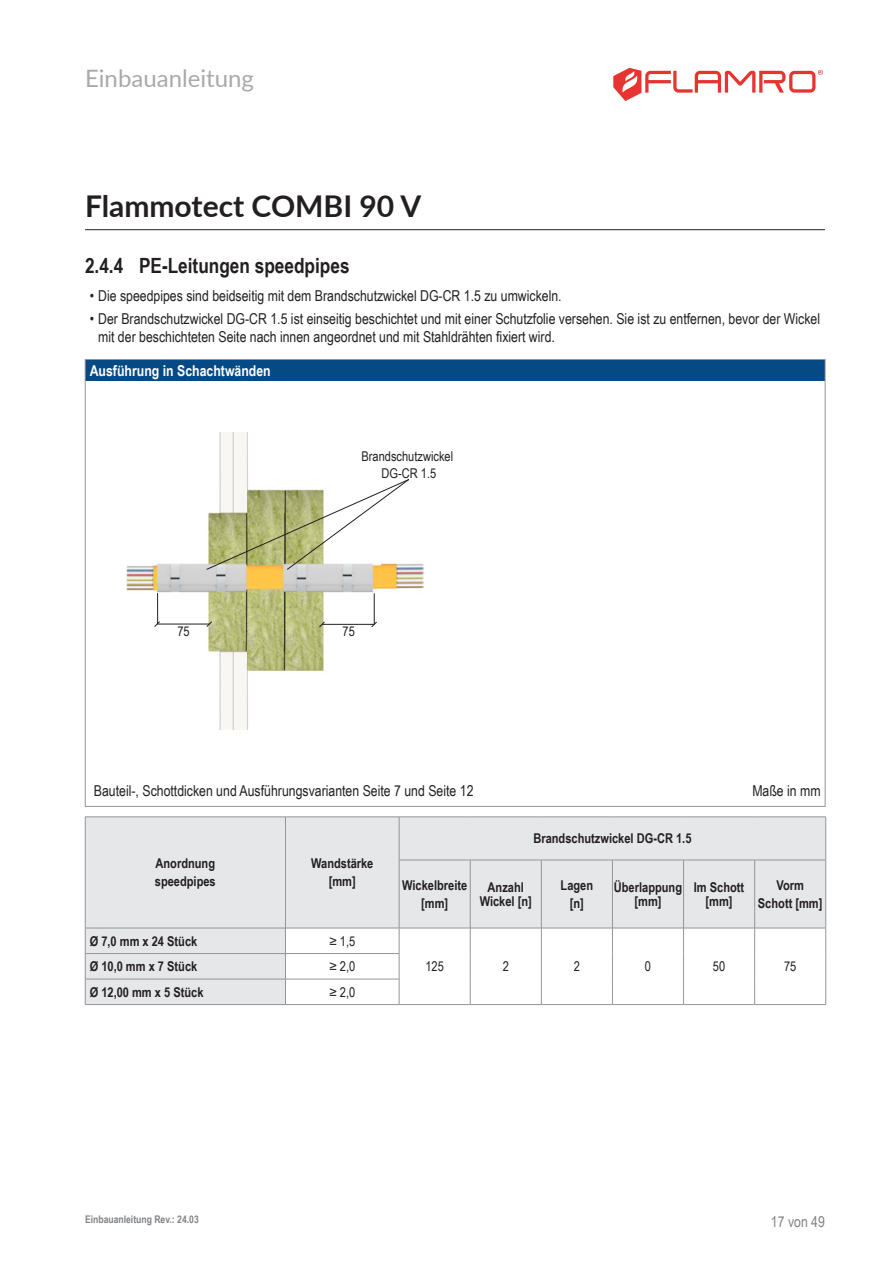
<style>
.page{position:relative;width:893px;height:1263px;background:#fff}
.page>*{position:absolute;margin:0;border:0;box-sizing:border-box;transform-origin:0 0}
.t1{font:700 30px "Lato";color:#231f20}
.t2{font:24px "Lato";color:#a8a9ad}
.t3{font:700 21px "Arial Narrow";color:#231f20}
.Fließtext_Einzug_L1{font:15px/18px "Arial Narrow";color:#231f20}
.Zwischenüberschrift_weiß{font:700 15px "Arial Narrow";color:#fff}
.Fließtext_rechtsbündig{font:15px "Arial Narrow";color:#231f20}
.t4{font:15px "Arial Narrow";color:#808285}
.Tabelle_Kopf_mitte{font:700 13.5px/13.5px "Arial Narrow";color:#231f20;text-align:center}
.Tabellentext_mittig{font:13.5px/16.2px "Arial Narrow";color:#231f20;text-align:center}
.Tabelle_Kopf_links{font:700 13.5px "Arial Narrow";color:#231f20}
.t5{font:700 10.5px "Arial Narrow";color:#808285}
</style>
<div class="page">
<svg style="left:86px;top:817px;width:739px;height:187px;fill:#e6e7e9"></svg>
<hr style="left:285px;top:817px;width:1px;height:43px;background:#939598">
<hr style="left:399px;top:817px;width:1px;height:43px;background:#939598">
<hr style="left:825px;top:817px;width:1px;height:43px;background:#939598">
<hr style="left:285px;top:860px;width:1px;height:68px;background:#939598">
<hr style="left:399px;top:860px;width:1px;height:68px;background:#939598">
<hr style="left:470px;top:860px;width:1px;height:68px;background:#939598">
<hr style="left:541px;top:860px;width:1px;height:68px;background:#939598">
<hr style="left:612px;top:860px;width:1px;height:68px;background:#939598">
<hr style="left:683px;top:860px;width:1px;height:68px;background:#939598">
<hr style="left:754px;top:860px;width:1px;height:68px;background:#939598">
<hr style="left:825px;top:860px;width:1px;height:68px;background:#939598">
<svg style="left:399px;top:929px;width:1px;height:75px"></svg>
<svg style="left:470px;top:929px;width:1px;height:75px"></svg>
<svg style="left:541px;top:929px;width:1px;height:75px"></svg>
<svg style="left:612px;top:929px;width:1px;height:75px"></svg>
<svg style="left:683px;top:929px;width:1px;height:75px"></svg>
<svg style="left:754px;top:929px;width:1px;height:75px"></svg>
<svg style="left:825px;top:929px;width:1px;height:75px"></svg>
<hr style="left:399px;top:860px;width:71px;height:1px;background:#939598">
<hr style="left:470px;top:860px;width:71px;height:1px;background:#939598">
<hr style="left:541px;top:860px;width:71px;height:1px;background:#939598">
<hr style="left:612px;top:860px;width:72px;height:1px;background:#939598">
<hr style="left:684px;top:860px;width:71px;height:1px;background:#939598">
<hr style="left:755px;top:860px;width:71px;height:1px;background:#939598">
<hr style="left:85px;top:953px;width:200px;height:1px;background:#939598">
<hr style="left:285px;top:953px;width:114px;height:1px;background:#939598">
<hr style="left:85px;top:979px;width:200px;height:1px;background:#939598">
<hr style="left:285px;top:979px;width:114px;height:1px;background:#939598">
<hr style="left:85px;top:816px;width:200px;height:1px;background:#939598">
<hr style="left:85px;top:817px;width:1px;height:43px;background:#939598">
<hr style="left:285px;top:816px;width:114px;height:1px;background:#939598">
<hr style="left:399px;top:816px;width:71px;height:1px;background:#939598">
<hr style="left:470px;top:816px;width:71px;height:1px;background:#939598">
<hr style="left:541px;top:816px;width:71px;height:1px;background:#939598">
<hr style="left:612px;top:816px;width:72px;height:1px;background:#939598">
<hr style="left:684px;top:816px;width:71px;height:1px;background:#939598">
<hr style="left:755px;top:816px;width:71px;height:1px;background:#939598">
<hr style="left:85px;top:860px;width:1px;height:68px;background:#939598">
<hr style="left:85px;top:928px;width:200px;height:1px;background:#939598">
<svg style="left:85px;top:928px;width:1px;height:76px"></svg>
<hr style="left:85px;top:1004px;width:200px;height:1px;background:#939598">
<hr style="left:285px;top:928px;width:114px;height:1px;background:#939598">
<hr style="left:399px;top:928px;width:71px;height:1px;background:#939598">
<hr style="left:470px;top:928px;width:71px;height:1px;background:#939598">
<hr style="left:541px;top:928px;width:71px;height:1px;background:#939598">
<hr style="left:612px;top:928px;width:72px;height:1px;background:#939598">
<hr style="left:684px;top:928px;width:71px;height:1px;background:#939598">
<hr style="left:755px;top:928px;width:71px;height:1px;background:#939598">
<svg style="left:285px;top:928px;width:1px;height:76px"></svg>
<hr style="left:285px;top:1004px;width:114px;height:1px;background:#939598">
<hr style="left:399px;top:1004px;width:71px;height:1px;background:#939598">
<hr style="left:470px;top:1004px;width:71px;height:1px;background:#939598">
<hr style="left:541px;top:1004px;width:71px;height:1px;background:#939598">
<hr style="left:612px;top:1004px;width:72px;height:1px;background:#939598">
<hr style="left:684px;top:1004px;width:71px;height:1px;background:#939598">
<hr style="left:755px;top:1004px;width:71px;height:1px;background:#939598">
<div style="left:85px;top:360px;width:740px;height:21px;background:#054985"></div>
<img style="left:126px;top:432px;width:298px;height:298px">
<hr style="left:374px;top:593px;width:1px;height:31px;background:#231f20">
<hr style="left:322px;top:624px;width:52px;height:1px;background:#231f20">
<svg style="left:318px;top:621px;width:7px;height:7px"></svg>
<svg style="left:371px;top:621px;width:7px;height:7px"></svg>
<svg style="left:154px;top:620px;width:7px;height:8px"></svg>
<svg style="left:206px;top:620px;width:7px;height:8px"></svg>
<hr style="left:157px;top:593px;width:1px;height:31px;background:#231f20">
<hr style="left:157px;top:624px;width:52px;height:1px;background:#231f20">
<svg style="left:206px;top:478px;width:204px;height:92px"></svg>
<hr style="left:85px;top:229px;width:740px;height:1px;background:#231f20">
<svg style="left:613px;top:68px;width:210px;height:33px"></svg>
<h2 class="t2" style="left:85px;top:61px;width:170px">Einbauanleitung</h2>
<h1 class="t1" style="left:85px;top:184px;width:338px">Flammotect COMBI 90 V</h1>
<p class="t3" style="left:85px;top:249px;width:266px">2.4.4 PE-Leitungen speedpipes</p>
<p class="Fließtext_Einzug_L1" style="left:90px;top:286px;width:473px">• Die speedpipes sind beidseitig mit dem Brandschutzwickel DG-CR 1.5 zu umwickeln.</p>
<p class="Fließtext_Einzug_L1" style="left:98px;top:309px;width:723px;text-indent:-9px">• Der Brandschutzwickel DG-CR 1.5 ist einseitig beschichtet und mit einer Schutzfolie versehen. Sie ist zu entfernen, bevor der Wickel mit der beschichteten Seite nach innen angeordnet und mit Stahldrähten fixiert wird.</p>
<p class="Zwischenüberschrift_weiß" style="left:90px;top:359px;width:183px">Ausführung in Schachtwänden</p>
<p class="Tabellentext_mittig" style="left:361px;top:448px;width:93px">Brandschutzwickel<br>DG-CR 1.5</p>
<p class="Tabellentext_mittig" style="left:177px;top:623px;width:14px">75</p>
<p class="Tabellentext_mittig" style="left:342px;top:623px;width:14px">75</p>
<p class="Fließtext_Einzug_L1" style="left:94px;top:781px;width:381px">Bauteil-, Schottdicken und Ausführungsvarianten Seite 7 und Seite 12</p>
<p class="Fließtext_rechtsbündig" style="left:752px;top:779px;width:70px">Maße in mm</p>
<p class="Tabelle_Kopf_mitte" style="left:156px;top:856px;width:61px">Anordnung</p>
<p class="Tabelle_Kopf_mitte" style="left:155px;top:874px;width:62px">speedpipes</p>
<p class="Tabelle_Kopf_mitte" style="left:311px;top:856px;width:64px">Wandstärke</p>
<p class="Tabelle_Kopf_mitte" style="left:329px;top:874px;width:29px">[mm]</p>
<p class="Tabelle_Kopf_mitte" style="left:533px;top:831px;width:160px">Brandschutzwickel DG-CR 1.5</p>
<p class="Tabelle_Kopf_mitte" style="left:402px;top:878px;width:67px">Wickelbreite</p>
<p class="Tabelle_Kopf_mitte" style="left:421px;top:896px;width:29px">[mm]</p>
<p class="Tabelle_Kopf_mitte" style="left:480px;top:880px;width:54px">Anzahl<br>Wickel [n]</p>
<p class="Tabelle_Kopf_mitte" style="left:561px;top:878px;width:34px">Lagen</p>
<p class="Tabelle_Kopf_mitte" style="left:570px;top:896px;width:16px">[n]</p>
<p class="Tabelle_Kopf_mitte" style="left:614px;top:880px;width:70px">Überlappung [mm]</p>
<p class="Tabelle_Kopf_mitte" style="left:694px;top:880px;width:52px">Im Schott [mm]</p>
<p class="Tabelle_Kopf_mitte" style="left:776px;top:878px;width:29px">Vorm</p>
<p class="Tabelle_Kopf_mitte" style="left:758px;top:896px;width:66px">Schott [mm]</p>
<p class="Tabelle_Kopf_links" style="left:90px;top:931px;width:109px">Ø 7,0 mm x 24 Stück</p>
<p class="Tabellentext_mittig" style="left:329px;top:932px;width:27px">≥ 1,5</p>
<p class="Tabelle_Kopf_links" style="left:90px;top:956px;width:109px">Ø 10,0 mm x 7 Stück</p>
<p class="Tabellentext_mittig" style="left:329px;top:958px;width:27px">≥ 2,0</p>
<p class="Tabellentext_mittig" style="left:425px;top:958px;width:20px">125</p>
<p class="Tabellentext_mittig" style="left:503px;top:958px;width:8px">2</p>
<p class="Tabellentext_mittig" style="left:574px;top:958px;width:8px">2</p>
<p class="Tabellentext_mittig" style="left:645px;top:958px;width:8px">0</p>
<p class="Tabellentext_mittig" style="left:713px;top:958px;width:14px">50</p>
<p class="Tabellentext_mittig" style="left:784px;top:958px;width:14px">75</p>
<p class="Tabelle_Kopf_links" style="left:90px;top:982px;width:115px">Ø 12,00 mm x 5 Stück</p>
<p class="Tabellentext_mittig" style="left:329px;top:983px;width:27px">≥ 2,0</p>
<p class="t5" style="left:85px;top:1212px;width:115px">Einbauanleitung Rev.: 24.03</p>
<p class="t4" style="left:771px;top:1210px;width:56px">17 von 49</p>
</div>
